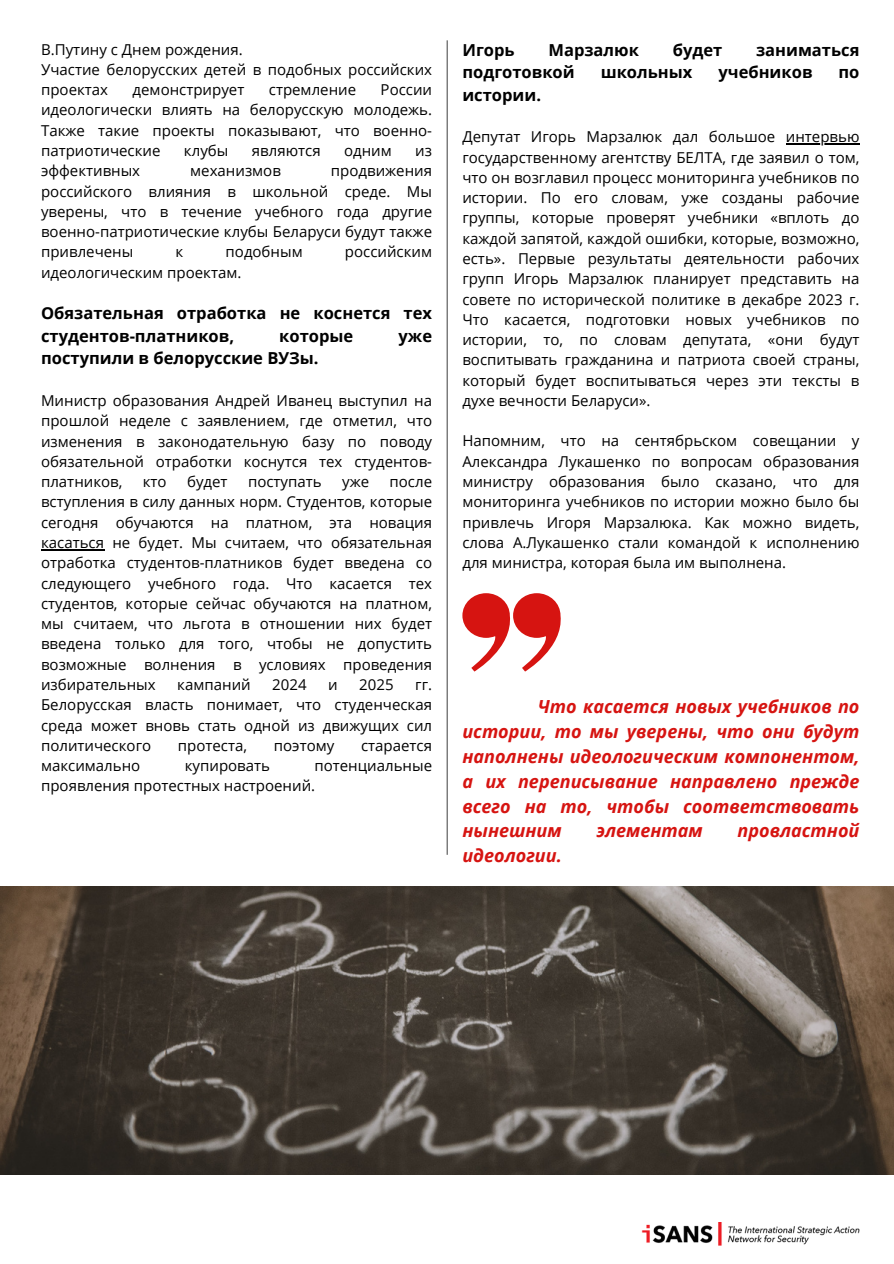
<style>
.page{position:relative;width:894px;height:1264px;background:#fff}
.page>*{position:absolute;margin:0;border:0;box-sizing:border-box;transform-origin:0 0}
.t1{font:italic 700 18px/24.8px "Open Sans";color:#d61411;text-align:justify}
.t2{font:700 16.5px/22.5px "Open Sans";color:#000}
.t3{font:15px/20.2px "Open Sans";color:#000;text-align:justify}
</style>
<div class="page">
<hr style="left:785px;top:143px;width:74px;height:2px;background:#000">
<img style="left:641px;top:1222px;width:218px;height:24px">
<hr style="left:446px;top:40px;width:1px;height:814px;background:#545454">
<svg style="left:462px;top:593px;width:99px;height:78px"></svg>
<img style="left:0;top:886px;width:893px;height:288px">
<hr style="left:41px;top:549px;width:63px;height:1px;background:#000">
<p class="t3" style="left:41px;top:39px;width:203px">В.Путину с Днем рождения.</p>
<p class="t3" style="left:41px;top:59px;width:392px">Участие белорусских детей в подобных российских проектах</p>
<p class="t3" style="left:41px;top:79px;width:392px;text-indent:339px">России идеологически влиять на белорусскую молодежь.<br>Также такие проекты показывают, что военно&shy;патриотические</p>
<p class="t3" style="left:133px;top:79px;width:113px">демонстрирует</p>
<p class="t3" style="left:269px;top:79px;width:89px">стремление</p>
<p class="t3" style="left:184px;top:140px;width:46px">клубы</p>
<p class="t3" style="left:252px;top:140px;width:70px">являются</p>
<p class="t3" style="left:344px;top:140px;width:49px">одним</p>
<p class="t3" style="left:415px;top:140px;width:18px">из</p>
<p class="t3" style="left:41px;top:160px;width:101px">эффективных</p>
<p class="t3" style="left:190px;top:160px;width:92px">механизмов</p>
<p class="t3" style="left:41px;top:160px;width:392px;text-indent:290px">продвижения российского влияния в школьной среде. Мы уверены, что в течение учебного года другие военно-патриотические клубы Беларуси будут также привлечены</p>
<p class="t3" style="left:175px;top:241px;width:9px">к</p>
<p class="t3" style="left:225px;top:241px;width:79px">подобным</p>
<p class="t3" style="left:345px;top:241px;width:89px">российским</p>
<p class="t3" style="left:41px;top:262px;width:202px">идеологическим проектам.</p>
<p class="t2" style="left:41px;top:302px;width:392px">Обязательная отработка не коснется тех студентов-платников,</p>
<p class="t2" style="left:279px;top:324px;width:75px">которые</p>
<p class="t2" style="left:398px;top:324px;width:35px">уже</p>
<p class="t2" style="left:41px;top:347px;width:279px">поступили в белорусские ВУЗы.</p>
<p class="t3" style="left:41px;top:390px;width:392px">Министр образования Андрей Иванец выступил на прошлой неделе с заявлением, где отметил, что изменения в законодательную базу по поводу обязательной отработки коснутся тех студентов&shy;платников,</p>
<p class="t3" style="left:143px;top:471px;width:25px">кто</p>
<p class="t3" style="left:187px;top:471px;width:42px">будет</p>
<p class="t3" style="left:248px;top:471px;width:75px">поступать</p>
<p class="t3" style="left:342px;top:471px;width:29px">уже</p>
<p class="t3" style="left:41px;top:471px;width:392px;text-indent:348px">после вступления в силу данных норм. Студентов, которые сегодня обучаются на платном, эта новация касаться не будет. Мы считаем, что обязательная отработка студентов-платников будет введена со следующего учебного года. Что касается тех студентов, которые сейчас обучаются на платном, мы считаем, что льгота в отношении них будет введена только для того, чтобы не допустить возможные волнения в условиях проведения избирательных</p>
<p class="t3" style="left:177px;top:674px;width:75px">кампаний</p>
<p class="t3" style="left:272px;top:674px;width:36px">2024</p>
<p class="t3" style="left:328px;top:674px;width:11px">и</p>
<p class="t3" style="left:359px;top:674px;width:36px">2025</p>
<p class="t3" style="left:41px;top:674px;width:392px;text-indent:374px">гг.<br>Белорусская власть понимает, что студенческая среда может вновь стать одной из движущих сил политического</p>
<p class="t3" style="left:178px;top:734px;width:71px">протеста,</p>
<p class="t3" style="left:274px;top:734px;width:62px">поэтому</p>
<p class="t3" style="left:361px;top:734px;width:72px">старается</p>
<p class="t3" style="left:41px;top:755px;width:101px">максимально</p>
<p class="t3" style="left:185px;top:755px;width:87px">купировать</p>
<p class="t3" style="left:41px;top:755px;width:392px;text-indent:273px">потенциальные проявления протестных настроений.</p>
<p class="t2" style="left:462px;top:38px;width:54px">Игорь</p>
<p class="t2" style="left:548px;top:38px;width:92px">Марзалюк</p>
<p class="t2" style="left:672px;top:38px;width:51px">будет</p>
<p class="t2" style="left:755px;top:38px;width:105px">заниматься</p>
<p class="t2" style="left:462px;top:60px;width:114px">подготовкой</p>
<p class="t2" style="left:600px;top:60px;width:93px">школьных</p>
<p class="t2" style="left:718px;top:60px;width:96px">учебников</p>
<p class="t2" style="left:838px;top:60px;width:22px">по</p>
<p class="t2" style="left:462px;top:83px;width:80px">истории.</p>
<p class="t3" style="left:462px;top:126px;width:398px">Депутат Игорь Марзалюк дал большое интервью государственному агентству БЕЛТА, где заявил о том, что он возглавил процесс мониторинга учебников по истории. По его словам, уже созданы рабочие группы, которые проверят учебники «вплоть до каждой запятой, каждой ошибки, которые, возможно, есть». Первые результаты деятельности рабочих групп Игорь Марзалюк планирует представить на совете по исторической политике в декабре 2023 г.<br>Что касается, подготовки новых учебников по истории, то, по словам депутата, «они будут воспитывать гражданина и патриота своей страны, который будет воспитываться через эти тексты в духе вечности Беларуси».</p>
<p class="t3" style="left:462px;top:430px;width:398px">Напомним, что на сентябрьском совещании у Александра Лукашенко по вопросам образования министру образования было сказано, что для мониторинга учебников по истории можно было бы привлечь Игоря Марзалюка. Как можно видеть, слова А.Лукашенко стали командой к исполнению для министра, которая была им выполнена.</p>
<p class="t1" style="left:462px;top:694px;width:398px;text-indent:75px">Что касается новых учебников по истории, то мы уверены, что они будут наполнены идеологическим компонентом, а их переписывание направлено прежде всего на то, чтобы соответствовать нынешним</p>
<p class="t1" style="left:596px;top:818px;width:108px">элементам</p>
<p class="t1" style="left:737px;top:818px;width:123px">провластной</p>
<p class="t1" style="left:462px;top:842px;width:101px">идеологии.</p>
</div>
